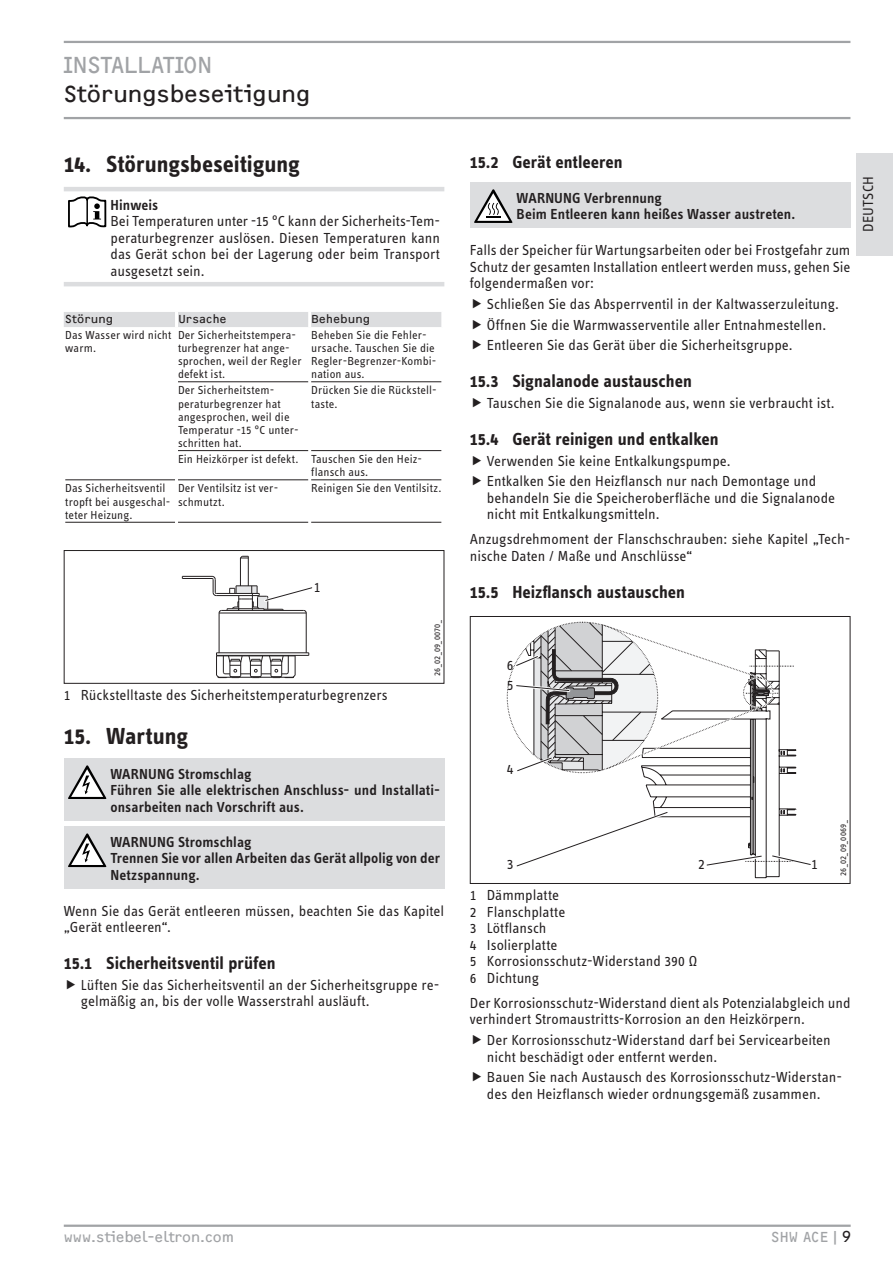
<style>
.page{position:relative;width:893px;height:1263px;background:#fff}
.page>*{position:absolute;margin:0;border:0;box-sizing:border-box;transform-origin:0 0}
.t1{font:700 24px "STE Info Text";color:#231f20}
.t2{font:24px "F2 FOCR Bczyk Com";letter-spacing:-.005em;color:#231f20}
.t3{font:24px "F2 FOCR Bczyk Com";letter-spacing:-.015em;color:#a1a3a6}
.t4{font:700 18px "STE Info Text";color:#231f20}
.t5{font:15px/16.5px "STE Info Text";color:#231f20}
.t6{font:600 15px/16.5px "STE Info Text";letter-spacing:.005em;color:#231f20}
.t7{font:15px "F2 FOCR Bczyk Com";color:#a1a3a6}
.t8{font:12px/13.2px "STE Info Text";letter-spacing:.01em;color:#231f20}
.t9{font:12px "F2 FOCR Bczyk Com";letter-spacing:.015em;color:#231f20}
.t10{font:9px "STE Info Text";letter-spacing:.02em;color:#231f20}
.s1{color:#231f20}
</style>
<div class="page">
<div style="left:857px;top:153px;width:36px;height:102px;background:#dcdddf"></div>
<hr style="left:64px;top:1224px;width:787px;height:3px;background:#a1a3a6">
<hr style="left:64px;top:41px;width:786px;height:2px;background:#a1a3a6">
<hr style="left:64px;top:117px;width:786px;height:2px;background:#a1a3a6">
<hr style="left:64px;top:187px;width:380px;height:4px;background:#dcdddf">
<hr style="left:64px;top:282px;width:380px;height:4px;background:#dcdddf">
<svg style="left:68px;top:196px;width:38px;height:31px"></svg>
<hr style="left:86px;top:200px;width:2px;height:24px;background:#000">
<div style="left:64px;top:312px;width:377px;height:15px;background:#dcdddf"></div>
<hr style="left:175px;top:312px;width:3px;height:15px;background:#fff">
<hr style="left:308px;top:312px;width:3px;height:15px;background:#fff">
<hr style="left:178px;top:381px;width:130px;height:1px;background:#231f20">
<hr style="left:311px;top:381px;width:130px;height:1px;background:#231f20">
<hr style="left:178px;top:450px;width:130px;height:1px;background:#231f20">
<hr style="left:311px;top:450px;width:130px;height:1px;background:#231f20">
<hr style="left:65px;top:479px;width:110px;height:1px;background:#231f20">
<hr style="left:178px;top:479px;width:130px;height:1px;background:#231f20">
<hr style="left:311px;top:479px;width:130px;height:1px;background:#231f20">
<hr style="left:65px;top:522px;width:110px;height:1px;background:#231f20">
<hr style="left:178px;top:522px;width:130px;height:1px;background:#231f20">
<hr style="left:311px;top:522px;width:130px;height:1px;background:#231f20">
<hr style="left:219px;top:613px;width:1px;height:40px;background:#231f20">
<hr style="left:217px;top:652px;width:92px;height:1px;background:#231f20">
<hr style="left:217px;top:655px;width:92px;height:1px;background:#231f20">
<hr style="left:219px;top:613px;width:87px;height:1px;background:#231f20">
<hr style="left:182px;top:578px;width:30px;height:1px;background:#231f20">
<hr style="left:306px;top:613px;width:1px;height:40px;background:#231f20">
<hr style="left:182px;top:576px;width:30px;height:1px;background:#231f20">
<svg style="left:216px;top:653px;width:80px;height:25px"></svg>
<div style="left:64px;top:550px;width:380px;height:134px;border:1px solid #231f20"></div>
<svg style="left:212px;top:556px;width:101px;height:57px"></svg>
<div style="left:64px;top:758px;width:380px;height:62px;background:#dcdddf"></div>
<svg style="left:68px;top:765px;width:38px;height:34px"></svg>
<div style="left:64px;top:826px;width:380px;height:62px;background:#dcdddf"></div>
<svg style="left:68px;top:833px;width:38px;height:34px"></svg>
<div style="left:470px;top:182px;width:380px;height:46px;background:#dcdddf"></div>
<svg style="left:474px;top:189px;width:38px;height:34px"></svg>
<div style="left:470px;top:616px;width:380px;height:268px;border:1px solid #231f20"></div>
<svg style="left:516px;top:621px;width:295px;height:257px"></svg>
<h1 class="t3" style="left:64px;top:51px;width:151px">INSTALLATION</h1>
<h1 class="t2" style="left:64px;top:80px;width:249px">Störungsbeseitigung</h1>
<h1 class="t1" style="left:64px;top:150px;width:237px">14. Störungsbeseitigung</h1>
<p class="t6" style="left:111px;top:196px;width:49px">Hinweis</p>
<p class="t5" style="left:111px;top:213px;width:331px;text-align:justify">Bei Temperaturen unter -15 °C kann der Sicherheits-Tem&shy;peraturbegrenzer auslösen. Diesen Temperaturen kann das Gerät schon bei der Lagerung oder beim Transport ausgesetzt sein.</p>
<p class="t9" style="left:65px;top:312px;width:50px">Störung</p>
<p class="t9" style="left:178px;top:312px;width:50px">Ursache</p>
<p class="t9" style="left:311px;top:312px;width:61px">Behebung</p>
<p class="t8" style="left:65px;top:328px;width:108px">Das Wasser wird nicht warm.</p>
<p class="t8" style="left:178px;top:328px;width:125px">Der Sicherheitstempera&shy;turbegrenzer hat ange&shy;sprochen, weil der Regler defekt ist.</p>
<p class="t8" style="left:311px;top:328px;width:127px">Beheben Sie die Fehler&shy;ursache. Tauschen Sie die<br>Regler-Begrenzer-Kombi&shy;nation aus.</p>
<p class="t8" style="left:178px;top:384px;width:122px">Der Sicherheitstem&shy;peraturbegrenzer hat angesprochen, weil die<br>Temperatur -15 °C unter&shy;schritten hat.</p>
<p class="t8" style="left:311px;top:384px;width:127px">Drücken Sie die Rückstell&shy;taste.</p>
<p class="t8" style="left:311px;top:453px;width:112px;text-indent:-133px">Ein Heizkörper ist defekt. Tauschen Sie den Heiz&shy;flansch aus.</p>
<p class="t8" style="left:65px;top:482px;width:107px">Das Sicherheitsventil tropft bei ausgeschal&shy;teter Heizung.</p>
<p class="t8" style="left:178px;top:482px;width:102px">Der Ventilsitz ist ver&shy;schmutzt.</p>
<p class="t8" style="left:311px;top:482px;width:132px">Reinigen Sie den Ventilsitz.</p>
<p class="t5" style="left:314px;top:578px;width:8px">1</p>
<p class="t10" style="left:432px;top:676px;width:57px;rotate:-90deg">26_02_09_0070_</p>
<p class="t5" style="left:64px;top:687px;width:326px">1 Rückstelltaste des Sicherheitstemperaturbegrenzers</p>
<h1 class="t1" style="left:64px;top:722px;width:126px">15. Wartung</h1>
<p class="t6" style="left:111px;top:765px;width:331px">WARNUNG Stromschlag<br>Führen Sie alle elektrischen Anschluss- und Installati&shy;onsarbeiten nach Vorschrift aus.</p>
<p class="t6" style="left:111px;top:833px;width:331px">WARNUNG Stromschlag<br>Trennen Sie vor allen Arbeiten das Gerät allpolig von der<br>Netzspannung.</p>
<p class="t5" style="left:64px;top:902px;width:382px">Wenn Sie das Gerät entleeren müssen, beachten Sie das Kapitel „Gerät entleeren“.</p>
<p class="t4" style="left:64px;top:952px;width:213px">15.1 Sicherheitsventil prüfen</p>
<p class="t5" style="left:81px;top:976px;width:360px">Lüften Sie das Sicherheitsventil an der Sicherheitsgruppe re&shy;gelmäßig an, bis der volle Wasserstrahl ausläuft.</p>
<p class="t4" style="left:470px;top:151px;width:154px">15.2 Gerät entleeren</p>
<p class="t6" style="left:517px;top:189px;width:280px">WARNUNG Verbrennung<br>Beim Entleeren kann heißes Wasser austreten.</p>
<p class="t5" style="left:470px;top:242px;width:382px;text-align:justify">Falls der Speicher für Wartungsarbeiten oder bei Frostgefahr zum Schutz der gesamten Installation entleert werden muss, gehen Sie folgendermaßen vor:</p>
<p class="t5" style="left:487px;top:293px;width:354px;line-height:20.7px">Schließen Sie das Absperrventil in der Kaltwasserzuleitung.<br>Öffnen Sie die Warmwasserventile aller Entnahmestellen.<br>Entleeren Sie das Gerät über die Sicherheitsgruppe.</p>
<p class="t4" style="left:470px;top:371px;width:223px">15.3 Signalanode austauschen</p>
<p class="t5" style="left:487px;top:395px;width:349px">Tauschen Sie die Signalanode aus, wenn sie verbraucht ist.</p>
<p class="t4" style="left:470px;top:428px;width:250px">15.4 Gerät reinigen und entkalken</p>
<p class="t5" style="left:487px;top:450px;width:331px;line-height:20.7px">Verwenden Sie keine Entkalkungspumpe.<br>Entkalken Sie den Heizflansch nur nach Demontage und</p>
<p class="t5" style="left:487px;top:489px;width:350px">behandeln Sie die Speicheroberfläche und die Signalanode nicht mit Entkalkungsmitteln.</p>
<p class="t5" style="left:470px;top:531px;width:382px">Anzugsdrehmoment der Flanschschrauben: siehe Kapitel „Tech&shy;nische Daten / Maße und Anschlüsse“</p>
<p class="t4" style="left:470px;top:581px;width:217px">15.5 Heizflansch austauschen</p>
<p class="t5" style="left:860px;top:232px;width:57px;rotate:-90deg">DEUTSCH</p>
<p class="t5" style="left:507px;top:657px;width:8px">6</p>
<p class="t5" style="left:507px;top:677px;width:8px">5</p>
<p class="t5" style="left:507px;top:760px;width:8px">4</p>
<p class="t10" style="left:838px;top:876px;width:57px;rotate:-90deg">26_02_09_0069_</p>
<p class="t5" style="left:507px;top:856px;width:8px">3</p>
<p class="t5" style="left:698px;top:856px;width:8px">2</p>
<p class="t5" style="left:811px;top:856px;width:8px">1</p>
<p class="t5" style="left:470px;top:887px;width:229px">1 Dämmplatte<br>2 Flanschplatte<br>3 Lötflansch<br>4 Isolierplatte<br>5 Korrosionsschutz-Widerstand 390 Ω<br>6 Dichtung</p>
<p class="t5" style="left:470px;top:994px;width:382px">Der Korrosionsschutz-Widerstand dient als Potenzialabgleich und verhindert Stromaustritts-Korrosion an den Heizkörpern.</p>
<p class="t5" style="left:487px;top:1032px;width:345px">Der Korrosionsschutz-Widerstand darf bei Servicearbeiten nicht beschädigt oder entfernt werden.</p>
<p class="t5" style="left:487px;top:1069px;width:357px">Bauen Sie nach Austausch des Korrosionsschutz-Widerstan&shy;des den Heizflansch wieder ordnungsgemäß zusammen.</p>
<p class="t7" style="left:64px;top:1228px;width:172px">www.stiebel-eltron.com</p>
<p class="t7" style="left:771px;top:1228px;width:81px">SHW ACE|<span class="s1">9</span></p>
</div>
